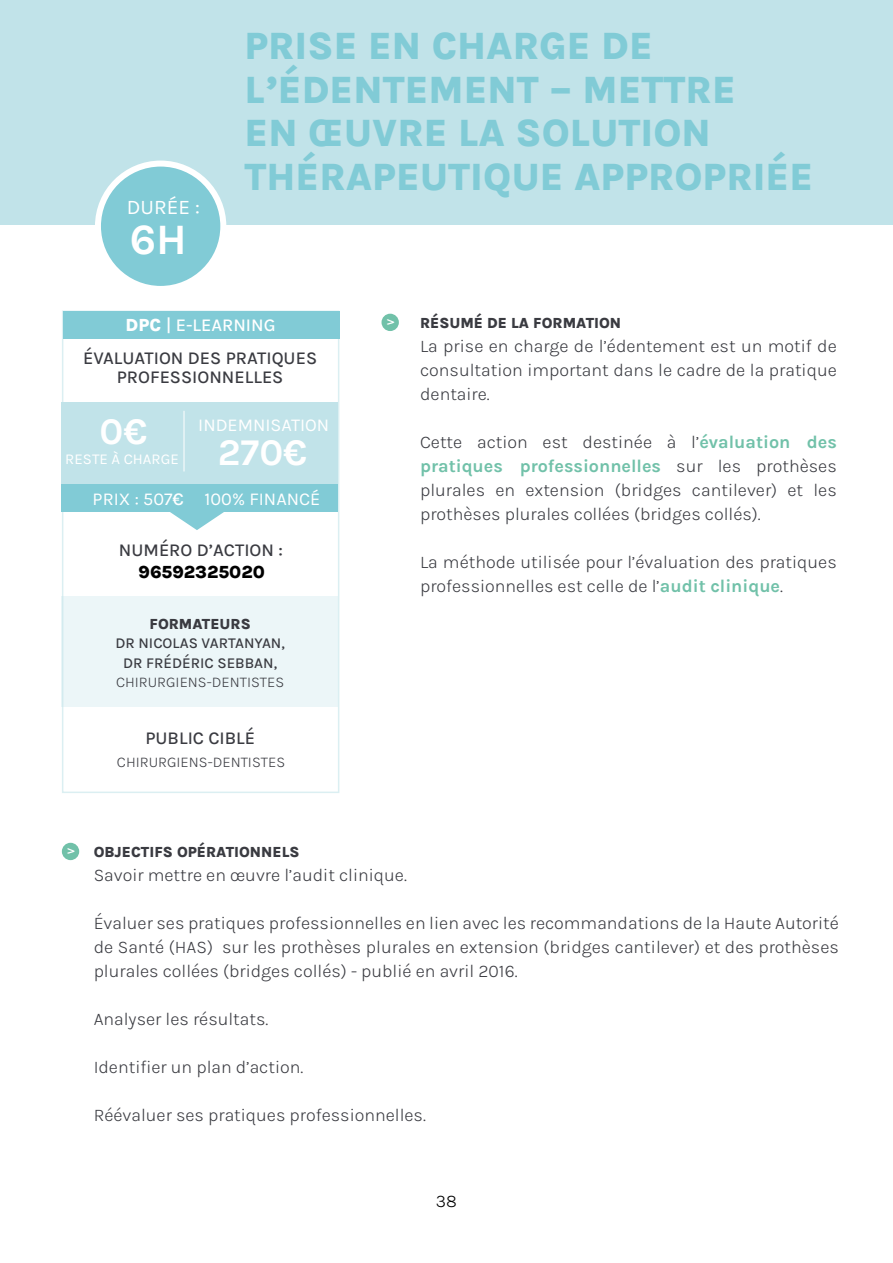
<style>
.page{position:relative;width:893px;height:1263px;background:#fff}
.page>*{position:absolute;margin:0;border:0;box-sizing:border-box;transform-origin:0 0}
.t1{font:700 43.5px "Karla";color:#fff}
.t2{font:800 39px/43.5px "Karla";color:#81cbd6}
.t3{font:700 37.8px "Karla";color:#fff}
.t4{font:20.7px "Karla";color:#fff}
.t5{font:300 18px/24px "Karla";color:#3a3b41;text-align:justify}
.t6{font:500 18px/19.5px "Karla";color:#3a3b41;text-align:center}
.t7{font:18px "Karla";color:#fff}
.t8{font:500 18px "Karla";color:#fff}
.t9{font:800 18px "Karla";color:#000}
.t10{font:300 18px "Karla";color:#000}
.t11{font:800 15px "Karla";color:#3a3b41}
.t12{font:300 15px "Karla";color:#3a3b41}
.t13{font:500 15px/19.5px "Karla";color:#3a3b41;text-align:center}
.t14{font:15px "Karla";color:#fff}
.t15{font:700 9px "Comic Sans MS";color:#fff}
.s1{font-weight:800}
.s2{font-weight:500}
.s3{font-weight:700;color:#71c1a9}
</style>
<div class="page">
<div style="left:0;top:0;width:893px;height:225px;background:#c1e3e9"></div>
<div style="left:98px;top:164px;width:125px;height:125px;background:#81cbd6;border-radius:50%"></div>
<div style="left:95px;top:161px;width:131px;height:131px;border:6px solid #fff;border-radius:50%"></div>
<div style="left:381px;top:314px;width:18px;height:17px;background:#71c1a9;border-radius:50%"></div>
<svg style="left:61px;top:310px;width:279px;height:483px"></svg>
<div style="left:62px;top:402px;width:276px;height:83px;background:#c1e3e9"></div>
<hr style="left:184px;top:411px;width:1px;height:60px;background:#fff">
<div style="left:63px;top:311px;width:276px;height:27px;background:#81cbd6"></div>
<svg style="left:165px;top:512px;width:64px;height:18px"></svg>
<div style="left:62px;top:596px;width:276px;height:111px;background:#ecf6f8"></div>
<div style="left:62px;top:485px;width:276px;height:27px;background:#81cbd6"></div>
<div style="left:62px;top:843px;width:17px;height:17px;background:#71c1a9;border-radius:50%"></div>
<p class="t4" style="left:127px;top:196px;width:75px">DURÉE :</p>
<h1 class="t1" style="left:130px;top:210px;width:59px">6H</h1>
<h2 class="t2" style="left:244px;top:23px;width:570px">PRISE EN CHARGE DE<br>L’ÉDENTEMENT – METTRE<br>EN ŒUVRE LA SOLUTION<br>THÉRAPEUTIQUE APPROPRIÉE</h2>
<p class="t8" style="left:126px;top:313px;width:151px"><span class="s1">DPC</span> | E-LEARNING</p>
<p class="t6" style="left:83px;top:347px;width:235px">ÉVALUATION DES PRATIQUES<br>PROFESSIONNELLES</p>
<h3 class="t3" style="left:100px;top:406px;width:49px">0€</h3>
<p class="t14" style="left:65px;top:451px;width:115px">RESTE À CHARGE</p>
<p class="t7" style="left:198px;top:415px;width:132px">INDEMNISATION</p>
<h3 class="t3" style="left:218px;top:427px;width:91px">270€</h3>
<p class="t7" style="left:93px;top:489px;width:229px">PRIX : 507<span class="s2">€</span> 100% FINANCÉ</p>
<p class="t6" style="left:119px;top:539px;width:165px">NUMÉRO D’ACTION :</p>
<p class="t9" style="left:138px;top:559px;width:128px">96592325020</p>
<p class="t11" style="left:149px;top:613px;width:103px">FORMATEURS</p>
<p class="t13" style="left:115px;top:633px;width:171px">DR NICOLAS VARTANYAN,<br>DR FRÉDÉRIC SEBBAN,</p>
<p class="t12" style="left:116px;top:673px;width:170px">CHIRURGIENS-DENTISTES</p>
<p class="t6" style="left:145px;top:727px;width:111px">PUBLIC CIBLÉ</p>
<p class="t12" style="left:117px;top:753px;width:170px">CHIRURGIENS-DENTISTES</p>
<p class="t15" style="left:384px;top:325px;width:8px;rotate:-90deg">V</p>
<p class="t11" style="left:420px;top:312px;width:203px">RÉSUMÉ DE LA FORMATION</p>
<p class="t5" style="left:420px;top:333px;width:418px">La prise en charge de l’édentement est un motif de consultation important dans le cadre de la pratique dentaire.</p>
<p class="t5" style="left:420px;top:429px;width:418px">Cette action est destinée à l’<span class="s3">évaluation des pratiques professionnelles</span> sur les prothèses plurales en extension (bridges cantilever) et les prothèses plurales collées (bridges collés).</p>
<p class="t5" style="left:420px;top:549px;width:418px">La méthode utilisée pour l’évaluation des pratiques professionnelles est celle de l’<span class="s3">audit clinique</span>.</p>
<p class="t15" style="left:65px;top:854px;width:8px;rotate:-90deg">V</p>
<p class="t11" style="left:94px;top:841px;width:207px">OBJECTIFS OPÉRATIONNELS</p>
<p class="t5" style="left:94px;top:862px;width:315px">Savoir mettre en œuvre l’audit clinique.</p>
<p class="t5" style="left:94px;top:910px;width:747px">Évaluer ses pratiques professionnelles en lien avec les recommandations de la Haute Autorité de Santé (HAS) sur les prothèses plurales en extension (bridges cantilever) et des prothèses plurales collées (bridges collés) - publié en avril 2016.</p>
<p class="t5" style="left:94px;top:1006px;width:176px">Analyser les résultats.</p>
<p class="t5" style="left:94px;top:1054px;width:211px">Identifier un plan d’action.</p>
<p class="t5" style="left:94px;top:1102px;width:334px">Réévaluer ses pratiques professionnelles.</p>
<p class="t10" style="left:436px;top:1190px;width:23px">38</p>
</div>
